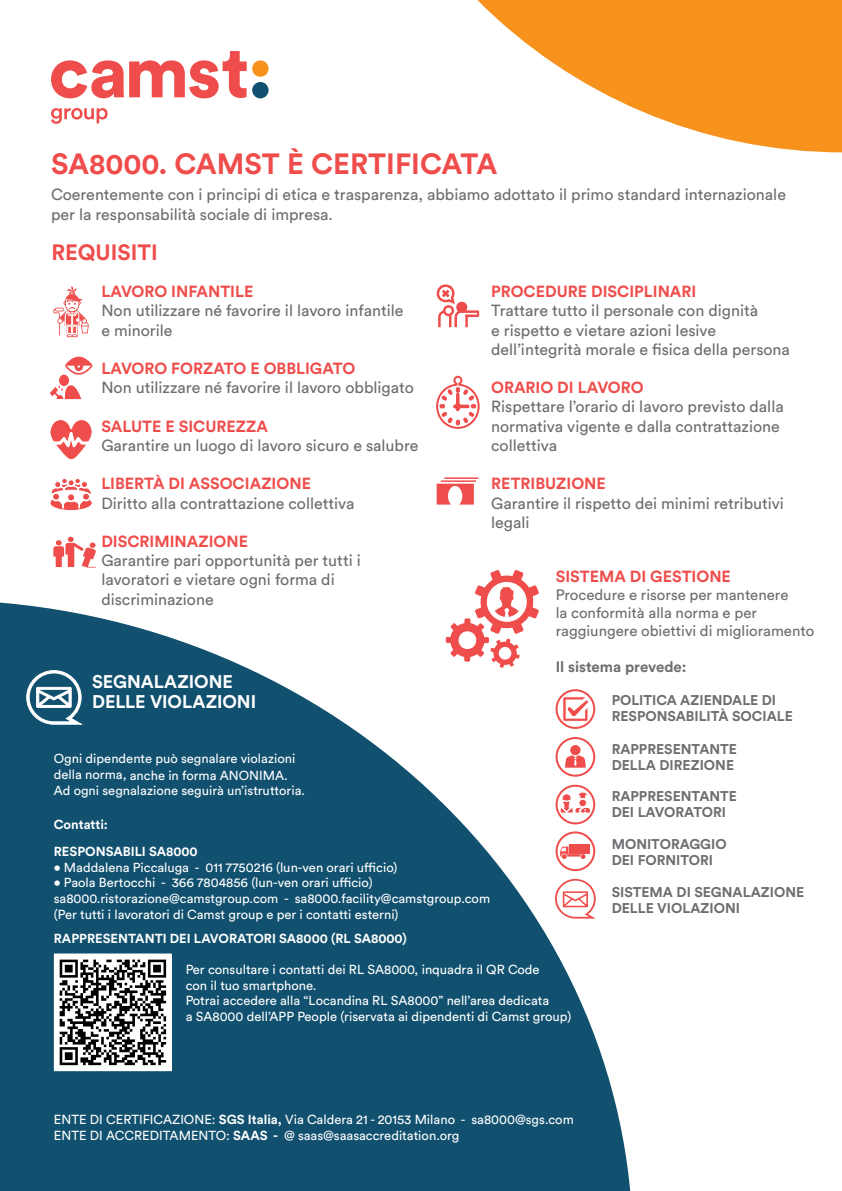
<style>
.page{position:relative;width:842px;height:1191px;background:#fff}
.page>*{position:absolute;margin:0;border:0;box-sizing:border-box;transform-origin:0 0}
.t1{font:700 29px "Circular Std";color:#ef4d4b}
.t2{font:700 22px "Circular Std";color:#ef4d4b}
.t3{font:700 18.2px "Circular Std";letter-spacing:-.005em;color:#fff}
.t4{font:16px/19.2px "Circular Std";color:#6c6d70}
.t5{font:700 16px "Circular Std";color:#ef4d4b}
.t6{font:15px/18px "Circular Std";color:#6c6d70}
.t7{font:700 15px "Circular Std";color:#6c6d70}
.t8{font:700 14px/16px "Circular Std";color:#6c6d70}
.t9{font:13px/15.6px "Circular Std";color:#fff}
.t10{font:700 13px "Circular Std";color:#fff}
.s1{font-weight:700}
</style>
<div class="page">
<svg style="left:51px;top:108px;width:57px;height:16px"></svg>
<svg style="left:51px;top:51px;width:218px;height:47px"></svg>
<div style="left:252px;top:82px;width:17px;height:16px;background:#11506e;border-radius:50%"></div>
<svg style="left:477px;top:0;width:365px;height:152px;fill:#f7931d"></svg>
<svg style="left:0;top:602px;width:631px;height:589px;fill:#11506e"></svg>
<div style="left:59px;top:375px;width:10px;height:11px;background:#ef4d4b;border-radius:50%"></div>
<svg style="left:50px;top:384px;width:31px;height:15px"></svg>
<svg style="left:65px;top:356px;width:27px;height:19px"></svg>
<svg style="left:50px;top:419px;width:42px;height:41px"></svg>
<svg style="left:50px;top:479px;width:42px;height:32px"></svg>
<svg style="left:53px;top:537px;width:43px;height:30px"></svg>
<svg style="left:436px;top:284px;width:43px;height:43px"></svg>
<svg style="left:437px;top:477px;width:42px;height:27px"></svg>
<svg style="left:436px;top:375px;width:44px;height:54px"></svg>
<svg style="left:445px;top:570px;width:95px;height:99px"></svg>
<svg style="left:555px;top:879px;width:41px;height:39px"></svg>
<div style="left:570px;top:844px;width:20px;height:9px;background:#ef4d4b"></div>
<svg style="left:560px;top:846px;width:25px;height:13px"></svg>
<div style="left:555px;top:831px;width:40px;height:40px;border:2px solid #ef4d4b;border-radius:50%"></div>
<svg style="left:562px;top:696px;width:28px;height:26px"></svg>
<div style="left:555px;top:689px;width:40px;height:40px;border:2px solid #ef4d4b;border-radius:50%"></div>
<div style="left:570px;top:745px;width:11px;height:10px;background:#ef4d4b;border-radius:50%"></div>
<svg style="left:565px;top:755px;width:21px;height:12px"></svg>
<div style="left:555px;top:737px;width:40px;height:39px;border:2px solid #ef4d4b;border-radius:50%"></div>
<svg style="left:560px;top:791px;width:31px;height:22px"></svg>
<div style="left:555px;top:784px;width:40px;height:40px;border:2px solid #ef4d4b;border-radius:50%"></div>
<svg style="left:53px;top:286px;width:36px;height:51px"></svg>
<svg style="left:26px;top:669px;width:59px;height:56px"></svg>
<img style="left:56px;top:955px;width:113px;height:114px">
<div style="left:54px;top:953px;width:117px;height:118px;border:1px solid #fff"></div>
<p class="t1" style="left:51px;top:145px;width:448px">SA8000. CAMST È CERTIFICATA</p>
<p class="t4" style="left:51px;top:185px;width:736px">Coerentemente con i principi di etica e trasparenza, abbiamo adottato il primo standard internazionale per la responsabilità sociale di impresa.</p>
<p class="t2" style="left:51px;top:238px;width:108px">REQUISITI</p>
<p class="t5" style="left:101px;top:281px;width:154px">LAVORO INFANTILE</p>
<p class="t4" style="left:101px;top:301px;width:304px">Non utilizzare né favorire il lavoro infantile</p>
<p class="t4" style="left:101px;top:320px;width:73px">e minorile</p>
<p class="t5" style="left:101px;top:358px;width:256px">LAVORO FORZATO E OBBLIGATO</p>
<p class="t4" style="left:101px;top:378px;width:314px">Non utilizzare né favorire il lavoro obbligato</p>
<p class="t5" style="left:101px;top:416px;width:168px">SALUTE E SICUREZZA</p>
<p class="t4" style="left:101px;top:435px;width:319px">Garantire un luogo di lavoro sicuro e salubre</p>
<p class="t5" style="left:101px;top:473px;width:211px">LIBERTÀ DI ASSOCIAZIONE</p>
<p class="t4" style="left:101px;top:493px;width:255px">Diritto alla contrattazione collettiva</p>
<p class="t5" style="left:101px;top:531px;width:148px">DISCRIMINAZIONE</p>
<p class="t4" style="left:101px;top:551px;width:261px">Garantire pari opportunità per tutti i</p>
<p class="t4" style="left:101px;top:570px;width:235px">lavoratori e vietare ogni forma di</p>
<p class="t4" style="left:101px;top:589px;width:114px">discriminazione</p>
<p class="t5" style="left:491px;top:281px;width:207px">PROCEDURE DISCIPLINARI</p>
<p class="t4" style="left:491px;top:301px;width:268px">Trattare tutto il personale con dignità</p>
<p class="t4" style="left:491px;top:320px;width:226px">e rispetto e vietare azioni lesive</p>
<p class="t4" style="left:491px;top:339px;width:300px">dell’integrità morale e fisica della persona</p>
<p class="t5" style="left:491px;top:377px;width:154px">ORARIO DI LAVORO</p>
<p class="t4" style="left:491px;top:397px;width:294px">Rispettare l’orario di lavoro previsto dalla normativa vigente e dalla contrattazione collettiva</p>
<p class="t5" style="left:491px;top:473px;width:116px">RETRIBUZIONE</p>
<p class="t4" style="left:491px;top:493px;width:294px">Garantire il rispetto dei minimi retributivi legali</p>
<p class="t5" style="left:556px;top:566px;width:177px">SISTEMA DI GESTIONE</p>
<p class="t6" style="left:556px;top:585px;width:260px">Procedure e risorse per mantenere<br>la conformità alla norma e per raggiungere obiettivi di miglioramento</p>
<p class="t7" style="left:556px;top:657px;width:132px">Il sistema prevede:</p>
<p class="t8" style="left:612px;top:691px;width:166px">POLITICA AZIENDALE DI</p>
<p class="t8" style="left:612px;top:707px;width:183px">RESPONSABILITÀ SOCIALE</p>
<p class="t8" style="left:612px;top:740px;width:127px">RAPPRESENTANTE<br>DELLA DIREZIONE</p>
<p class="t8" style="left:612px;top:787px;width:127px">RAPPRESENTANTE</p>
<p class="t8" style="left:612px;top:803px;width:116px">DEI LAVORATORI</p>
<p class="t8" style="left:612px;top:835px;width:117px">MONITORAGGIO</p>
<p class="t8" style="left:612px;top:851px;width:103px">DEI FORNITORI</p>
<p class="t8" style="left:612px;top:883px;width:194px">SISTEMA DI SEGNALAZIONE</p>
<p class="t8" style="left:612px;top:899px;width:130px">DELLE VIOLAZIONI</p>
<p class="t3" style="left:92px;top:670px;width:142px">SEGNALAZIONE</p>
<p class="t3" style="left:92px;top:690px;width:165px">DELLE VIOLAZIONI</p>
<p class="t9" style="left:54px;top:750px;width:253px;line-height:16.1px">Ogni dipendente può segnalare violazioni della norma, anche in forma ANONIMA.<br>Ad ogni segnalazione seguirà un’istruttoria.</p>
<p class="t10" style="left:54px;top:816px;width:56px">Contatti:</p>
<p class="t10" style="left:54px;top:843px;width:145px">RESPONSABILI SA8000</p>
<p class="t9" style="left:54px;top:859px;width:345px"><span class="s1">•</span> Maddalena Piccaluga - 011 7750216 (lun-ven orari ufficio)</p>
<p class="t9" style="left:54px;top:875px;width:320px"><span class="s1">•</span> Paola Bertocchi - 366 7804856 (lun-ven orari ufficio)</p>
<p class="t9" style="left:54px;top:890px;width:438px">sa8000.ristorazione@camstgroup.com - sa8000.facility@camstgroup.com</p>
<p class="t9" style="left:54px;top:906px;width:346px">(Per tutti i lavoratori di Camst group e per i contatti esterni)</p>
<p class="t10" style="left:54px;top:929px;width:354px">RAPPRESENTANTI DEI LAVORATORI SA8000 (RL SA8000)</p>
<p class="t9" style="left:186px;top:961px;width:387px">Per consultare i contatti dei RL SA8000, inquadra il QR Code<br>con il tuo smartphone.<br>Potrai accedere alla “Locandina RL SA8000” nell’area dedicata<br>a SA8000 dell’APP People (riservata ai dipendenti di Camst group)</p>
<p class="t9" style="left:54px;top:1111px;width:521px">ENTE DI CERTIFICAZIONE: <span class="s1">SGS Italia,</span> Via Caldera 21 - 20153 Milano - sa8000@sgs.com<br>ENTE DI ACCREDITAMENTO: <span class="s1">SAAS -</span> @ saas@saasaccreditation.org</p>
</div>
